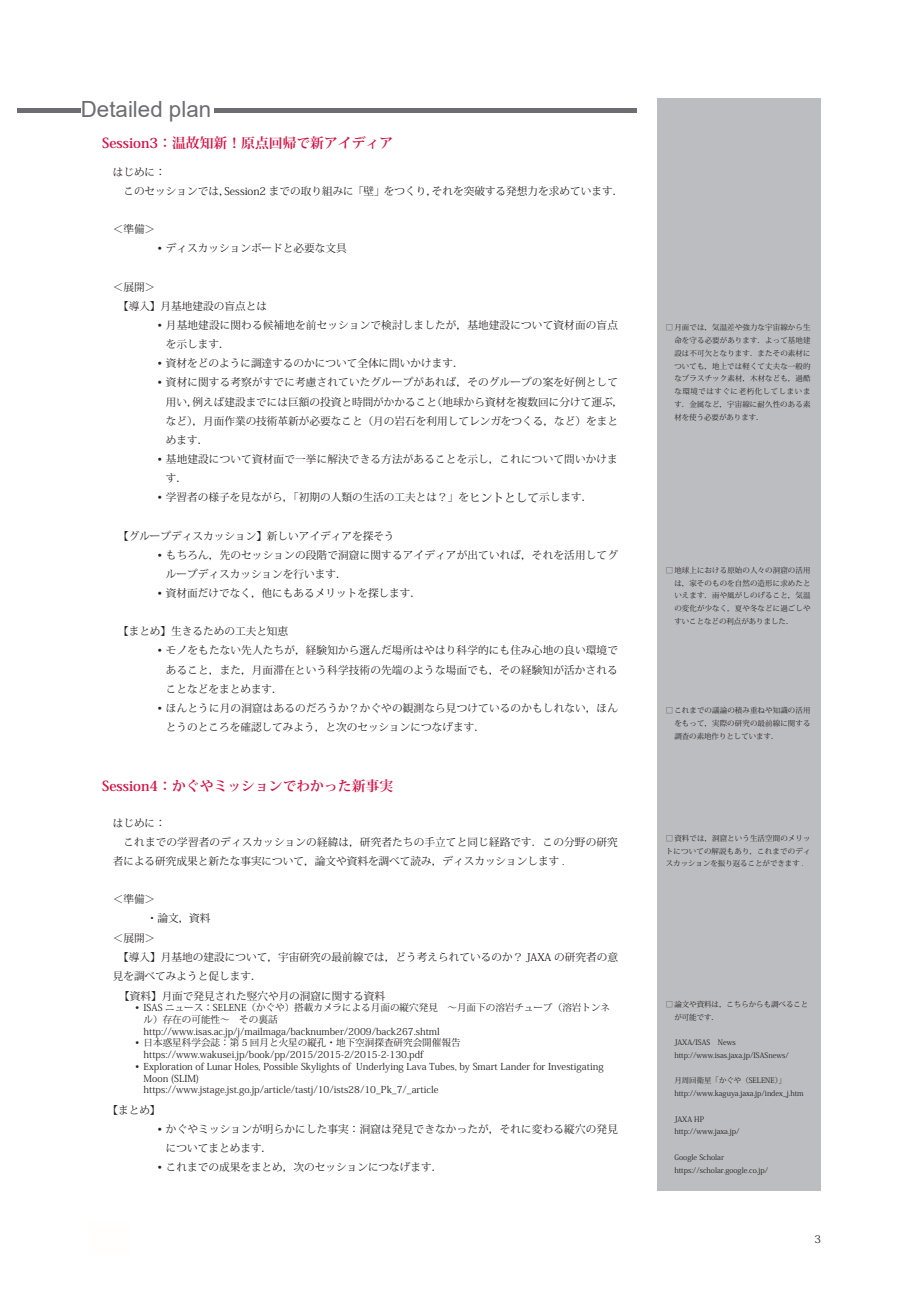
<style>
.page{position:relative;width:919px;height:1289px;background:#fff}
.page>*{position:absolute;margin:0;border:0;box-sizing:border-box;transform-origin:0 0}
.t1{font:22.35px "Arial";color:#6c6d70}
.t2{font:700 13.8px "Koz Min Pro";color:#d71043}
.t3{font:10.65px/19.2px "Koz Min Pro";color:#231f20}
.t4{font:10.65px "Koz Min Pr 6 N";color:#231f20}
.t5{font:9.6px/11.7px "Koz Min Pro";color:#231f20}
.t6{font:7.5px/12.8px "Koz Min Pr 6 N";color:#231f20}
.s1{font-size:11.7px}
</style>
<div class="page">
<div style="left:657px;top:98px;width:164px;height:1092px;background:#bcbdc0"></div>
<div style="left:17px;top:108px;width:619px;height:5px;background:#6c6d70"></div>
<div style="left:81px;top:98px;width:132px;height:25px;background:#fff"></div>
<h1 class="t1" style="left:81px;top:94px;width:132px">Detailed plan</h1>
<p class="t2" style="left:102px;top:133px;width:292px">Session3：温故知新！原点回帰で新アイディア</p>
<p class="t3" style="left:113px;top:162px;width:512px">はじめに：<br>　このセッションでは，Session2 までの取り組みに「壁」をつくり，それを突破する発想力を求めています．</p>
<p class="t3" style="left:113px;top:219px;width:44px">＜準備＞</p>
<p class="t3" style="left:157px;top:238px;width:191px">• ディスカッションボードと必要な文具</p>
<p class="t3" style="left:113px;top:277px;width:156px">＜展開＞<br>　【導入】月基地建設の盲点とは</p>
<p class="t3" style="left:166px;top:315px;width:453px;text-indent:-8px">• 月基地建設に関わる候補地を前セッションで検討しましたが，基地建設について資材面の盲点を示します．</p>
<p class="t3" style="left:157px;top:353px;width:308px">• 資材をどのように調達するのかについて全体に問いかけます．</p>
<p class="t3" style="left:166px;top:372px;width:459px;text-indent:-9px">• 資材に関する考察がすでに考慮されていたグループがあれば，そのグループの案を好例として用い，例えば建設までには巨額の投資と時間がかかること（地球から資材を複数回に分けて運ぶ，など），月面作業の技術革新が必要なこと（月の岩石を利用してレンガをつくる，など）をまとめます．</p>
<p class="t3" style="left:166px;top:449px;width:453px;text-indent:-9px">• 基地建設について資材面で一挙に解決できる方法があることを示し，これについて問いかけます．</p>
<p class="t3" style="left:157px;top:487px;width:436px">• 学習者の様子を見ながら，「初期の人類の生活の工夫とは？」を<span class="s1">ヒントとして</span>示します．</p>
<p class="t3" style="left:113px;top:525px;width:283px">　【グループディスカッション】新しいアイディアを探そう</p>
<p class="t3" style="left:166px;top:545px;width:453px;text-indent:-9px">• もちろん，先のセッションの段階で洞窟に関するアイディアが出ていれば，それを活用してグループディスカッションを行います．</p>
<p class="t3" style="left:157px;top:583px;width:265px">• 資材面だけでなく，他にもあるメリットを探します．</p>
<p class="t3" style="left:113px;top:621px;width:177px">　【まとめ】生きるための工夫と知恵</p>
<p class="t3" style="left:166px;top:640px;width:453px;text-align:justify;text-indent:-9px">• モノをもたない先人たちが，経験知から選んだ場所はやはり科学的にも住み心地の良い環境であること，また，月面滞在という科学技術の先端のような場面でも，その経験知が活かされることなどをまとめます．</p>
<p class="t3" style="left:166px;top:698px;width:453px;text-indent:-9px">• ほんとうに月の洞窟はあるのだろうか？かぐやの観測なら見つけているのかもしれない，ほんとうのところを確認してみよう，と次のセッションにつなげます．</p>
<p class="t2" style="left:102px;top:776px;width:292px">Session4：かぐやミッションでわかった新事実</p>
<p class="t3" style="left:113px;top:812px;width:506px">はじめに：<br>　これまでの学習者のディスカッションの経緯は，研究者たちの手立てと同じ経路です．この分野の研究者による研究成果と新たな事実について，論文や資料を調べて読み，ディスカッションします .</p>
<p class="t3" style="left:113px;top:889px;width:44px">＜準備＞</p>
<p class="t3" style="left:102px;top:908px;width:110px"><span class="s1">　　</span>　　・論文，資料</p>
<p class="t3" style="left:113px;top:927px;width:44px">＜展開＞</p>
<p class="t3" style="left:113px;top:946px;width:507px">　【導入】月基地の建設について，宇宙研究の最前線では，どう考えられているのか？ JAXA の研究者の意</p>
<p class="t3" style="left:113px;top:965px;width:150px">見を調べてみようと促します．</p>
<p class="t3" style="left:119px;top:986px;width:267px">【資料】月面で発見された竪穴や月の洞窟に関する資料</p>
<p class="t5" style="left:144px;top:1001px;width:468px;text-indent:-9px">• ISAS ニュース：SELENE（かぐや）搭載カメラによる月面の縦穴発見　～月面下の溶岩チューブ（溶岩トンネル）存在の可能性～　その裏話<br>http://www.isas.ac.jp/j/mailmaga/backnumber/2009/back267.shtml</p>
<p class="t5" style="left:144px;top:1036px;width:318px;text-indent:-9px">• 日本惑星科学会誌：第 5 回月と火星の縦孔・地下空洞探査研究会開催報告https://www.wakusei.jp/book/pp/2015/2015-2/2015-2-130.pdf</p>
<p class="t5" style="left:144px;top:1060px;width:461px;text-indent:-9px">• Exploration of Lunar Holes, Possible Skylights of Underlying Lava Tubes, by Smart Lander for Investigating<br>Moon (SLIM)<br>https://www.jstage.jst.go.jp/article/tastj/10/ists28/10_Pk_7/_article</p>
<p class="t3" style="left:107px;top:1099px;width:55px">【まとめ】</p>
<p class="t3" style="left:166px;top:1119px;width:453px;text-indent:-9px">• かぐやミッションが明らかにした事実：洞窟は発見できなかったが，それに変わる縦穴の発見についてまとめます．</p>
<p class="t3" style="left:157px;top:1157px;width:286px">• これまでの成果をまとめ，次のセッションにつなげます．</p>
<p class="t6" style="left:674px;top:321px;width:138px;text-align:justify;text-indent:-9px">□月面では，気温差や強力な宇宙線から生命を守る必要があります．よって基地建設は不可欠となります．またその素材についても，地上では軽くて丈夫な一般的なプラスチック素材，木材なども，過酷な環境ではすぐに老朽化してしまいます．金属など，宇宙線に耐久性のある素材を使う必要があります．</p>
<p class="t6" style="left:674px;top:564px;width:138px;text-align:justify;text-indent:-9px">□地球上における原始の人々の洞窟の活用は，家そのものを自然の造形に求めたといえます．雨や風がしのげること，気温の変化が少なく，夏や冬などに過ごしやすいことなどの利点がありました．</p>
<p class="t6" style="left:674px;top:704px;width:138px;text-align:justify;text-indent:-9px">□これまでの議論の積み重ねや知識の活用をもって，実際の研究の最前線に関する調査の素地作りとしています．</p>
<p class="t6" style="left:665px;top:831px;width:146px;text-align:justify">□資料では，洞窟という生活空間のメリットについての解説もあり，これまでのディスカッションを振り返ることができます .</p>
<p class="t6" style="left:674px;top:997px;width:135px;text-indent:-9px">□論文や資料は，こちらからも調べることが可能です．</p>
<p class="t6" style="left:674px;top:1036px;width:116px">JAXA/ISAS　News http://www.isas.jaxa.jp/ISASnews/</p>
<p class="t6" style="left:674px;top:1074px;width:131px">月周回衛星「かぐや（SELENE）」http://www.kaguya.jaxa.jp/index_j.htm</p>
<p class="t6" style="left:674px;top:1112px;width:66px">JAXA HP http://www.jaxa.jp/</p>
<p class="t6" style="left:674px;top:1150px;width:95px">Google Scholar https://scholar.google.co.jp/</p>
<p class="t4" style="left:814px;top:1233px;width:8px">3</p>
</div>
